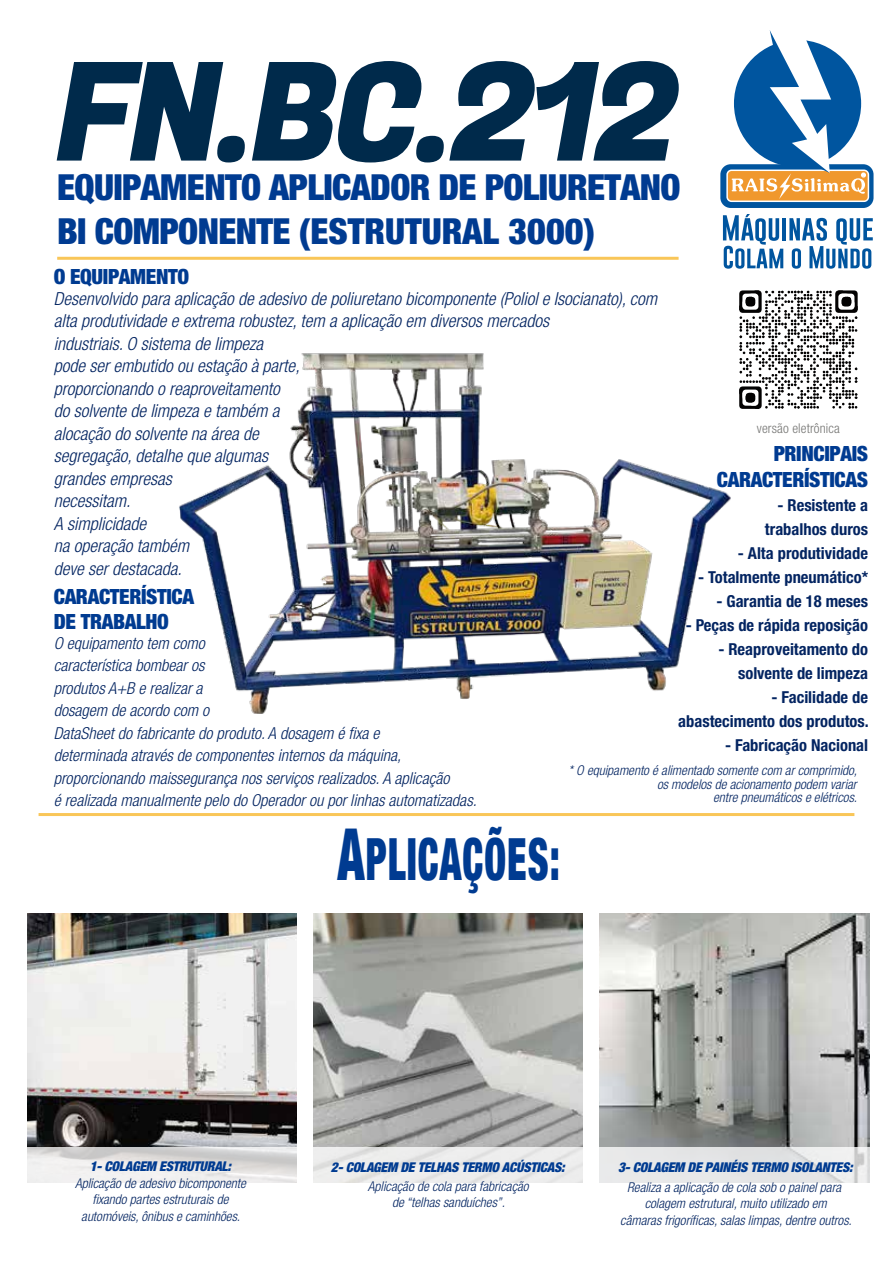
<style>
.page{position:relative;width:893px;height:1263px;background:#fff}
.page>*{position:absolute;margin:0;border:0;box-sizing:border-box;transform-origin:0 0}
.t1{font:136.95px "Fugaz One";letter-spacing:-.045em;color:#002a4b}
.t2{font:900 condensed 58.5px "Helvetica Neue LT Std";letter-spacing:.025em;color:#003b91;scale:.67 1}
.t3{font:900 condensed 36px/43.2px "Helvetica Neue LT Std";letter-spacing:-.015em;color:#003b91}
.t4{font:900 condensed 21px/25.2px "Helvetica Neue LT Std";letter-spacing:-.015em;color:#003b91}
.t5{font:italic 300 condensed 18px/22.5px "Helvetica Neue LT Std";color:#032461}
.t6{font:italic 300 condensed 16.5px/22.5px "Helvetica Neue LT Std";color:#032461}
.t7{font:700 condensed 16.5px/24px "Helvetica Neue LT Std";color:#032461;text-align:right}
.t8{font:italic 300 condensed 13.5px/16.5px "Helvetica Neue LT Std";color:#032461;text-align:center}
.t9{font:italic 900 condensed 13.5px "Helvetica Neue LT Std";letter-spacing:-.015em;color:#003b91}
.t10{font:300 condensed 13.5px "Helvetica Neue LT Std";letter-spacing:.01em;color:#767674}
.s1{font-size:72px}
</style>
<div class="page">
<img style="left:179px;top:353px;width:552px;height:361px">
<svg style="left:720px;top:164px;width:153px;height:44px"></svg>
<div style="left:726px;top:170px;width:143px;height:32px;border:2px solid #fff;border-radius:4px"></div>
<svg style="left:732px;top:30px;width:134px;height:169px"></svg>
<hr style="left:57px;top:257px;width:622px;height:3px;background:#f9c658">
<hr style="left:39px;top:813px;width:815px;height:3px;background:#f9c658">
<svg style="left:721px;top:214px;width:152px;height:213px"></svg>
<img style="left:27px;top:913px;width:270px;height:234px">
<img style="left:314px;top:913px;width:269px;height:234px">
<img style="left:600px;top:913px;width:269px;height:234px">
<svg style="left:27px;top:1147px;width:843px;height:36px;fill:#e9e9ea"></svg>
<h1 class="t1" style="left:54px;top:17px;width:627px">FN.BC.212</h1>
<h3 class="t3" style="left:57px;top:165px;width:625px">EQUIPAMENTO APLICADOR DE POLIURETANO<br>BI COMPONENTE (ESTRUTURAL 3000)</h3>
<p class="t4" style="left:54px;top:263px;width:137px">O EQUIPAMENTO</p>
<p class="t5" style="left:54px;top:287px;width:605px">Desenvolvido para aplicação de adesivo de poliuretano bicomponente (Poliol e Isocianato), com alta produtividade e extrema robustez, tem a aplicação em diversos mercados<br>industriais. O sistema de limpeza<br>pode ser embutido ou estação à parte,<br>proporcionando o reaproveitamento<br>do solvente de limpeza e também a<br>alocação do solvente na área de<br>segregação, detalhe que algumas<br>grandes empresas<br>necessitam.<br>A simplicidade<br>na operação também<br>deve ser destacada.</p>
<p class="t10" style="left:757px;top:421px;width:84px">versão eletrônica</p>
<p class="t4" style="left:717px;top:441px;width:153px;text-align:right">PRINCIPAIS<br>CARACTERÍSTICAS</p>
<p class="t7" style="left:765px;top:493px;width:105px">- Resistente a trabalhos duros</p>
<p class="t7" style="left:738px;top:541px;width:132px">- Alta produtividade</p>
<p class="t7" style="left:698px;top:565px;width:172px">- Totalmente pneumático*</p>
<p class="t7" style="left:716px;top:589px;width:153px">- Garantia de 18 meses</p>
<p class="t7" style="left:686px;top:613px;width:184px">- Peças de rápida reposição</p>
<p class="t7" style="left:718px;top:637px;width:151px">- Reaproveitamento do solvente de limpeza</p>
<p class="t7" style="left:678px;top:685px;width:192px">- Facilidade de abastecimento dos produtos.</p>
<p class="t7" style="left:725px;top:733px;width:145px">- Fabricação Nacional</p>
<p class="t8" style="left:568px;top:764px;width:290px;line-height:13.5px;text-align:right">* O equipamento é alimentado somente com ar comprimido, os modelos de acionamento podem variar<br>entre pneumáticos e elétricos.</p>
<p class="t4" style="left:54px;top:583px;width:142px">CARACTERÍSTICA<br>DE TRABALHO</p>
<p class="t6" style="left:54px;top:632px;width:424px">O equipamento tem como<br>característica bombear os<br>produtos A+B e realizar a<br>dosagem de acordo com o<br>DataSheet do fabricante do produto. A dosagem é fixa e<br>determinada através de componentes internos da máquina, proporcionando maissegurança nos serviços realizados. A aplicação<br>é realizada manualmente pelo do Operador ou por linhas automatizadas.</p>
<h2 class="t2" style="left:338px;top:823px;width:333px"><span class="s1">A</span>PLICAÇÕES:</h2>
<p class="t9" style="left:90px;top:1158px;width:143px">1- COLAGEM ESTRUTURAL:</p>
<p class="t8" style="left:75px;top:1175px;width:172px">Aplicação de adesivo bicomponente fixando partes estruturais de automóveis, ônibus e caminhões.</p>
<p class="t9" style="left:331px;top:1159px;width:235px">2- COLAGEM DE TELHAS TERMO ACÚSTICAS:</p>
<p class="t8" style="left:368px;top:1178px;width:162px">Aplicação de cola para fabricação de “telhas sanduíches”.</p>
<p class="t9" style="left:618px;top:1159px;width:236px">3- COLAGEM DE PAINÉIS TERMO ISOLANTES:</p>
<p class="t8" style="left:620px;top:1179px;width:233px">Realiza a aplicação de cola sob o painel para colagem estrutural, muito utilizado em<br>câmaras frigoríficas, salas limpas, dentre outros.</p>
</div>
